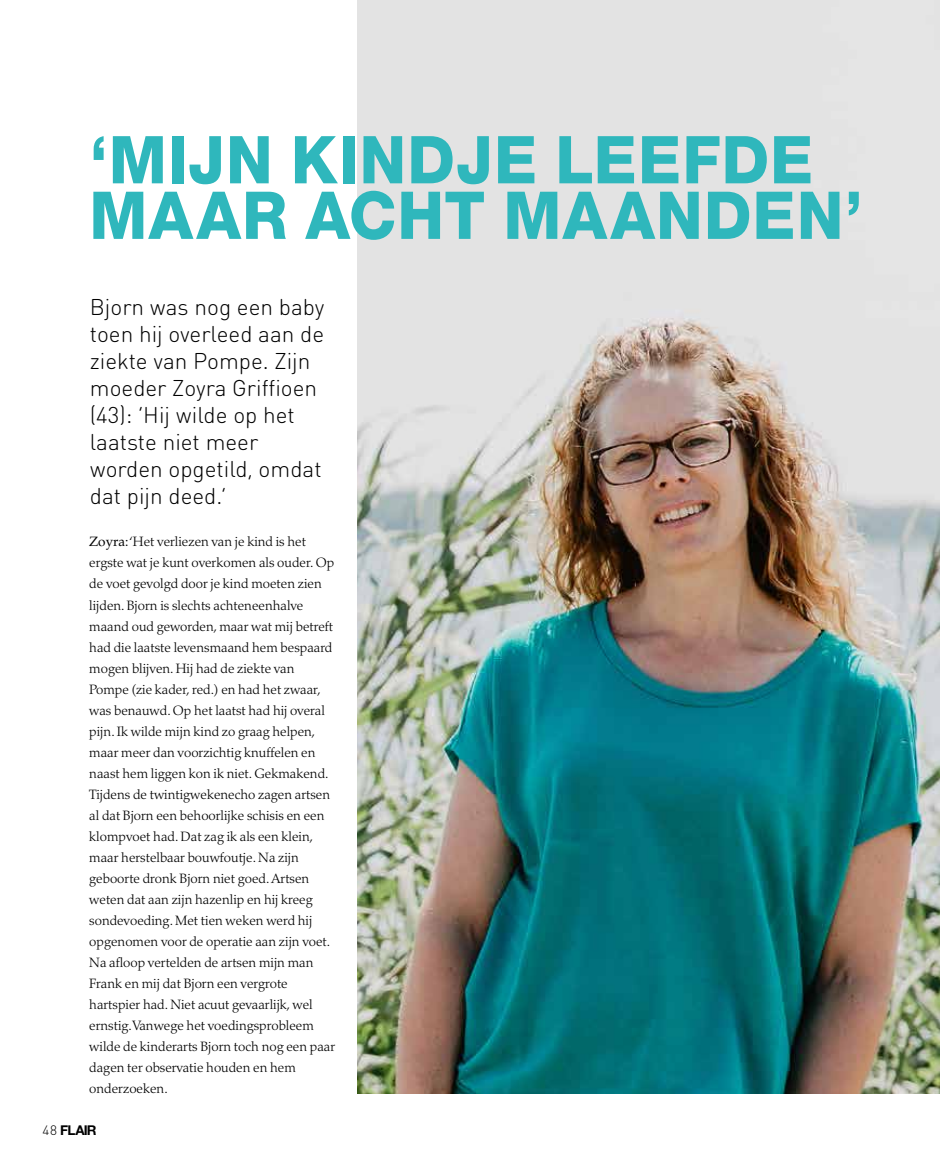
<style>
.page{position:relative;width:940px;height:1166px;background:#fff}
.page>*{position:absolute;margin:0;border:0;box-sizing:border-box;transform-origin:0 0}
.t1{font:800 66px/55.5px "Helvetica Neue LT Std";letter-spacing:.02em;color:#2fb7bc;scale:.95 1}
.t2{font:300 22.5px/27px "DIN Round Pro";color:#000}
.t3{font:300 13.5px/21px "Palatino LT Std";color:#000}
.t4{font:700 13.5px "Helvetica Neue LT Std";letter-spacing:-.045em;color:#000}
.s1{font-weight:400}
.s2{font-family:"DIN Round Pro";font-weight:300}
</style>
<div class="page">
<img style="left:357px;top:0;width:583px;height:1093px">
<h1 class="t1" style="left:89px;top:132px;width:816px">‘MIJN KINDJE LEEFDE<br>MAAR ACHT MAANDEN’</h1>
<h2 class="t2" style="left:90px;top:293px;width:236px">Bjorn was nog een baby toen hij overleed aan de ziekte van Pompe. Zijn moeder Zoyra Griffioen (43): ‘Hij wilde op het laatste niet meer worden opgetild, omdat dat pijn deed.’</h2>
<p class="t3" style="left:89px;top:531px;width:247px"><span class="s1">Zoyra:</span> ‘Het verliezen van je kind is het ergste wat je kunt overkomen als ouder. Op de voet gevolgd door je kind moeten zien lijden. Bjorn is slechts achteneenhalve maand oud geworden, maar wat mij betreft had die laatste levensmaand hem bespaard mogen blijven. Hij had de ziekte van Pompe (zie kader, red.) en had het zwaar, was benauwd. Op het laatst had hij overal pijn. Ik wilde mijn kind zo graag helpen, maar meer dan voorzichtig knuffelen en naast hem liggen kon ik niet. Gekmakend.<br>Tijdens de twintigwekenecho zagen artsen al dat Bjorn een behoorlijke schisis en een klompvoet had. Dat zag ik als een klein, maar herstelbaar bouwfoutje. Na zijn geboorte dronk Bjorn niet goed. Artsen weten dat aan zijn hazenlip en hij kreeg sondevoeding. Met tien weken werd hij opgenomen voor de operatie aan zijn voet.<br>Na afloop vertelden de artsen mijn man Frank en mij dat Bjorn een vergrote hartspier had. Niet acuut gevaarlijk, wel ernstig. Vanwege het voedingsprobleem wilde de kinderarts Bjorn toch nog een paar dagen ter observatie houden en hem onderzoeken.</p>
<p class="t4" style="left:43px;top:1121px;width:56px"><span class="s2">48</span> FLAIR</p>
</div>
